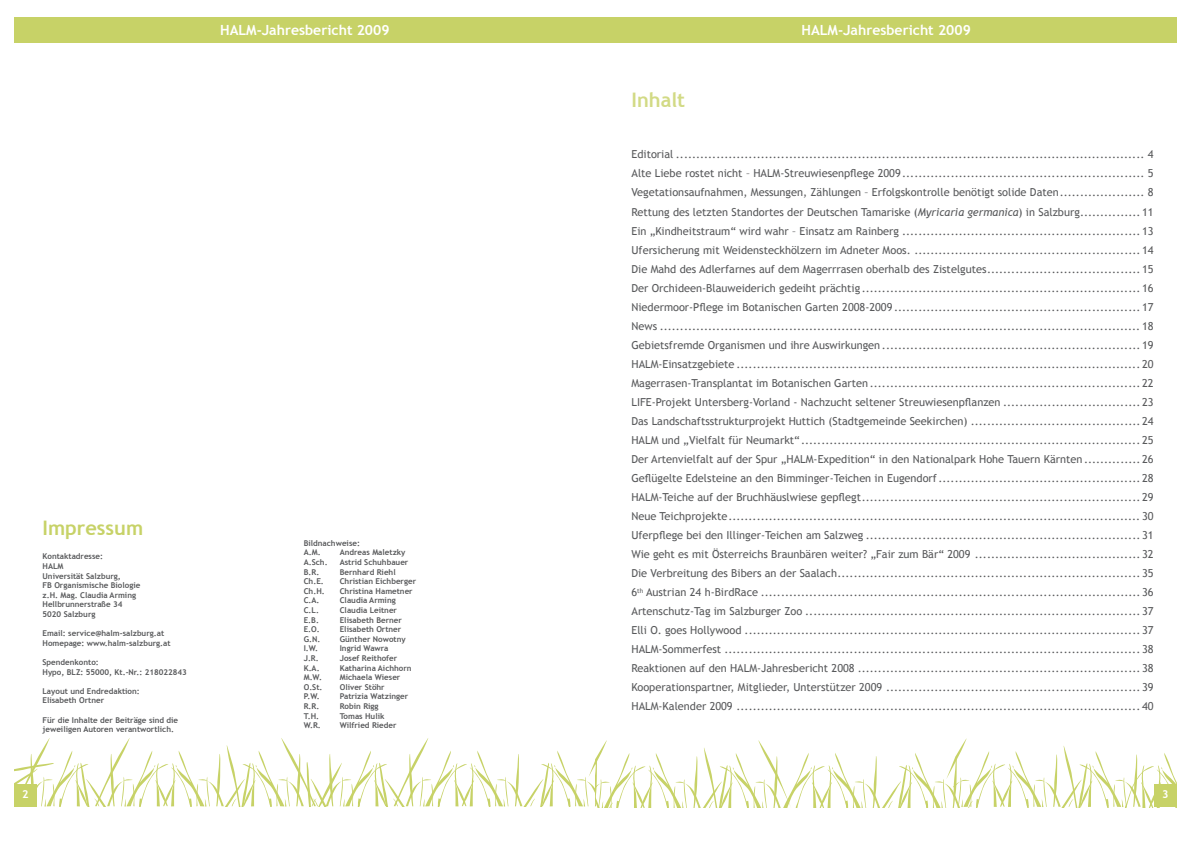
<style>
.page{position:relative;width:1191px;height:842px;background:#fff}
.page>*{position:absolute;margin:0;border:0;box-sizing:border-box;transform-origin:0 0}
.t1{font:700 20px "Trebuchet MS";color:#c7d267}
.t2{font:700 20px "Trebuchet MS";color:#d2da85}
.t3{font:700 14px "Trebuchet MS";color:#fff}
.t4{font:11px/19px "Trebuchet MS";color:#58595b;text-align:justify}
.t5{font:700 11px "Trebuchet MS";color:#fff}
.t6{font:700 8px/9.6px "Trebuchet MS";color:#58595b}
.s1{font-style:italic}
</style>
<div class="page">
<div style="left:14px;top:17px;width:581px;height:26px;background:#c7d267"></div>
<div style="left:595px;top:17px;width:581px;height:26px;background:#c7d267"></div>
<svg style="left:14px;top:738px;width:1162px;height:69px"></svg>
<div style="left:1154px;top:784px;width:22px;height:22px;background:#c7d267"></div>
<p class="t3" style="left:220px;top:21px;width:171px">HALM-Jahresbericht 2009</p>
<h1 class="t1" style="left:43px;top:516px;width:102px">Impressum</h1>
<p class="t6" style="left:43px;top:552px;width:99px">Kontaktadresse:<br>HALM<br>Universität Salzburg,<br>FB Organismische Biologie z.H. Mag. Claudia Arming<br>Hellbrunnerstraße 34<br>5020 Salzburg</p>
<p class="t6" style="left:43px;top:629px;width:129px">Email: service@halm-salzburg.at<br>Homepage: www.halm-salzburg.at</p>
<p class="t6" style="left:43px;top:657px;width:146px">Spendenkonto:<br>Hypo, BLZ: 55000, Kt.-Nr.: 218022843</p>
<p class="t6" style="left:43px;top:686px;width:99px">Layout und Endredaktion:<br>Elisabeth Ortner</p>
<p class="t6" style="left:43px;top:715px;width:137px">Für die Inhalte der Beiträge sind die jeweiligen Autoren verantwortlich.</p>
<p class="t5" style="left:22px;top:787px;width:8px">2</p>
<p class="t6" style="left:304px;top:538px;width:58px">Bildnachweise:<br>A.M.</p>
<p class="t6" style="left:340px;top:548px;width:67px">Andreas Maletzky</p>
<p class="t6" style="left:304px;top:557px;width:25px">A.Sch.</p>
<p class="t6" style="left:340px;top:557px;width:70px">Astrid Schuhbauer</p>
<p class="t6" style="left:304px;top:567px;width:17px">B.R.</p>
<p class="t6" style="left:340px;top:567px;width:57px">Bernhard Riehl</p>
<p class="t6" style="left:304px;top:576px;width:22px">Ch.E.</p>
<p class="t6" style="left:340px;top:576px;width:78px">Christian Eichberger</p>
<p class="t6" style="left:304px;top:586px;width:22px">Ch.H.</p>
<p class="t6" style="left:340px;top:586px;width:74px">Christina Hametner</p>
<p class="t6" style="left:304px;top:596px;width:17px">C.A.</p>
<p class="t6" style="left:340px;top:596px;width:57px">Claudia Arming</p>
<p class="t6" style="left:304px;top:605px;width:17px">C.L.</p>
<p class="t6" style="left:340px;top:605px;width:59px">Claudia Leitner</p>
<p class="t6" style="left:304px;top:615px;width:17px">E.B.</p>
<p class="t6" style="left:340px;top:615px;width:64px">Elisabeth Berner</p>
<p class="t6" style="left:304px;top:624px;width:18px">E.O.</p>
<p class="t6" style="left:340px;top:624px;width:63px">Elisabeth Ortner</p>
<p class="t6" style="left:304px;top:634px;width:18px">G.N.</p>
<p class="t6" style="left:340px;top:634px;width:67px">Günther Nowotny</p>
<p class="t6" style="left:304px;top:644px;width:16px">I.W.</p>
<p class="t6" style="left:340px;top:644px;width:50px">Ingrid Wawra</p>
<p class="t6" style="left:304px;top:653px;width:17px">J.R.</p>
<p class="t6" style="left:340px;top:653px;width:59px">Josef Reithofer</p>
<p class="t6" style="left:304px;top:663px;width:17px">K.A.</p>
<p class="t6" style="left:340px;top:663px;width:73px">Katharina Aichhorn</p>
<p class="t6" style="left:304px;top:672px;width:20px">M.W.</p>
<p class="t6" style="left:340px;top:672px;width:62px">Michaela Wieser</p>
<p class="t6" style="left:304px;top:682px;width:20px">O.St.</p>
<p class="t6" style="left:340px;top:682px;width:46px">Oliver Stöhr</p>
<p class="t6" style="left:304px;top:692px;width:17px">P.W.</p>
<p class="t6" style="left:340px;top:692px;width:70px">Patrizia Watzinger</p>
<p class="t6" style="left:304px;top:701px;width:17px">R.R.</p>
<p class="t6" style="left:340px;top:701px;width:40px">Robin Rigg</p>
<p class="t6" style="left:304px;top:711px;width:17px">T.H.</p>
<p class="t6" style="left:340px;top:711px;width:46px">Tomas Hulik</p>
<p class="t6" style="left:304px;top:720px;width:19px">W.R.</p>
<p class="t6" style="left:340px;top:720px;width:58px">Wilfried Rieder</p>
<h1 class="t2" style="left:631px;top:88px;width:55px">Inhalt</h1>
<p class="t3" style="left:801px;top:21px;width:171px">HALM-Jahresbericht 2009</p>
<p class="t4" style="left:631px;top:145px;width:524px">Editorial .................................................................................................................... 4<br>Alte Liebe rostet nicht – HALM-Streuwiesenpflege 2009............................................................ 5<br>Vegetationsaufnahmen, Messungen, Zählungen – Erfolgskontrolle benötigt solide Daten..................... 8<br>Rettung des letzten Standortes der Deutschen Tamariske (<span class="s1">Myricaria germanica</span>) in Salzburg............... 11<br>Ein „Kindheitstraum“ wird wahr – Einsatz am Rainberg ........................................................... 13<br>Ufersicherung mit Weidensteckhölzern im Adneter Moos. ........................................................ 14<br>Die Mahd des Adlerfarnes auf dem Magerrrasen oberhalb des Zistelgutes...................................... 15<br>Der Orchideen-Blauweiderich gedeiht prächtig ..................................................................... 16<br>Niedermoor-Pflege im Botanischen Garten 2008-2009 ............................................................. 17<br>News ....................................................................................................................... 18<br>Gebietsfremde Organismen und ihre Auswirkungen ................................................................ 19<br>HALM-Einsatzgebiete .................................................................................................... 20<br>Magerrasen-Transplantat im Botanischen Garten ................................................................... 22<br>LIFE-Projekt Untersberg-Vorland - Nachzucht seltener Streuwiesenpflanzen .................................. 23<br>Das Landschaftsstrukturprojekt Huttich (Stadtgemeinde Seekirchen) .......................................... 24<br>HALM und „Vielfalt für Neumarkt“.................................................................................... 25<br>Der Artenvielfalt auf der Spur „HALM-Expedition“ in den Nationalpark Hohe Tauern Kärnten.............. 26<br>Geflügelte Edelsteine an den Bimminger-Teichen in Eugendorf.................................................. 28<br>HALM-Teiche auf der Bruchhäuslwiese gepflegt..................................................................... 29<br>Neue Teichprojekte...................................................................................................... 30<br>Uferpflege bei den Illinger-Teichen am Salzweg .................................................................... 31<br>Wie geht es mit Österreichs Braunbären weiter? „Fair zum Bär“ 2009 ......................................... 32<br>Die Verbreitung des Bibers an der Saalach........................................................................... 35<br>6<sup>th</sup> Austrian 24 h-BirdRace .............................................................................................. 36<br>Artenschutz-Tag im Salzburger Zoo ................................................................................... 37<br>Elli O. goes Hollywood .................................................................................................. 37<br>HALM-Sommerfest ....................................................................................................... 38<br>Reaktionen auf den HALM-Jahresbericht 2008 ...................................................................... 38<br>Kooperationspartner, Mitglieder, Unterstützer 2009 ............................................................... 39<br>HALM-Kalender 2009 .................................................................................................... 40</p>
<p class="t5" style="left:1162px;top:787px;width:8px">3</p>
</div>
